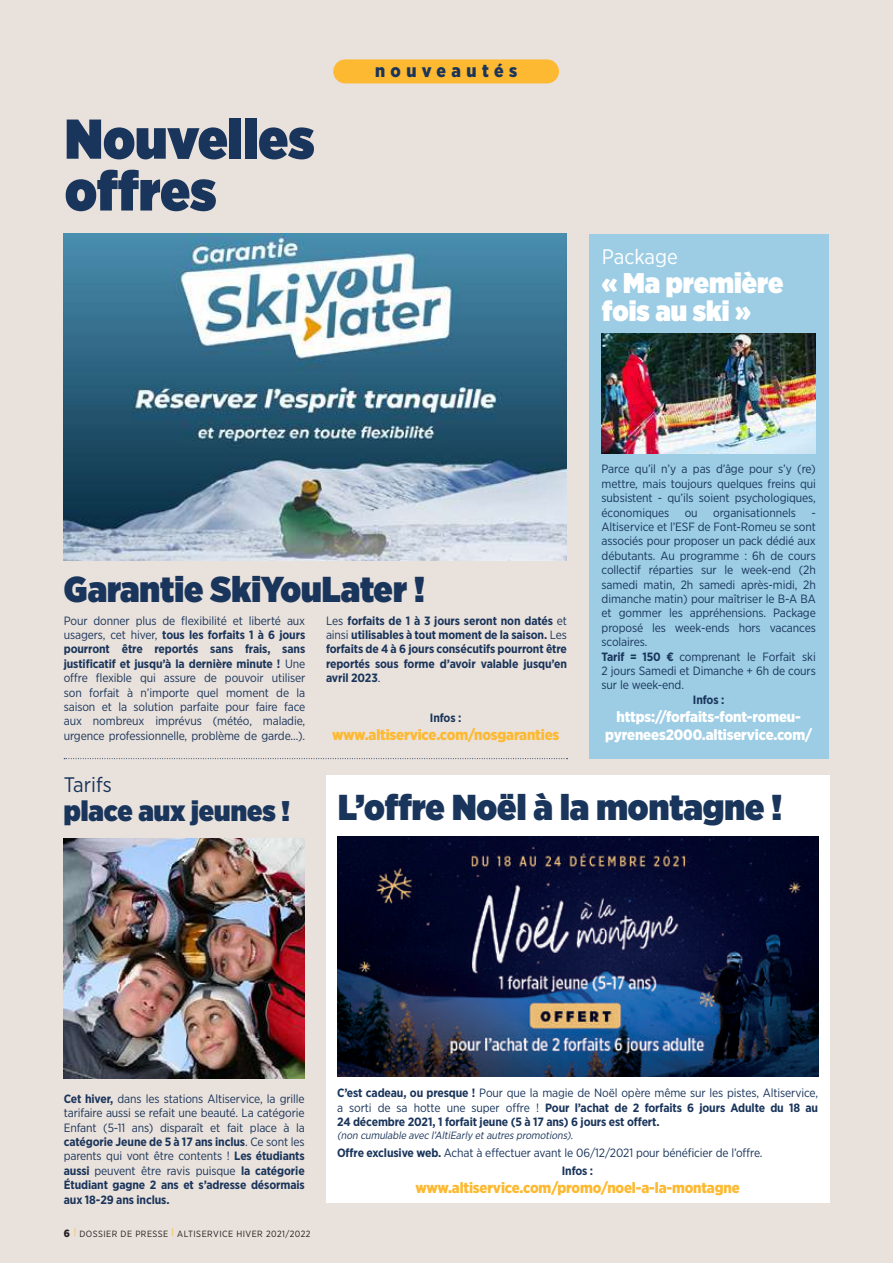
<style>
.page{position:relative;width:893px;height:1263px;background:#e9e1db}
.page>*{position:absolute;margin:0;border:0;box-sizing:border-box;transform-origin:0 0}
.t1{font:900 55.95px/51.8px "Gotham Narrow";color:#1a355b}
.t2{font:900 36px "Gotham Narrow";color:#1a355b}
.t3{font:900 28.5px/28.5px "Gotham Narrow";color:#fff}
.t4{font:900 28.5px "Gotham Narrow";color:#1a355b}
.t5{font:21px "Gotham Narrow";color:#fff}
.t6{font:21px "Gotham Narrow";color:#1a355b}
.t7{font:900 18px "Gotham Narrow";letter-spacing:.3em;color:#1a355b}
.t8{font:900 15px "Gotham Narrow";letter-spacing:-.01em;color:#fdb931}
.t9{font:900 15px/18px "Gotham Narrow";letter-spacing:-.01em;color:#fff;text-align:center}
.t10{font:12px/14.4px "Gotham Narrow";letter-spacing:-.01em;color:#1a355b;text-align:justify}
.t11{font:700 12px/14.4px "Gotham Narrow";letter-spacing:-.01em;color:#1a355b;text-align:justify}
.t12{font:italic 10.5px "Gotham Narrow";color:#1a355b}
.t13{font:9px "Gotham Narrow";letter-spacing:.05em;color:#231f20}
.s1{font-weight:400}
.s2{font-weight:700}
.s3{font-weight:900;font-size:10.5px}
.s4{font-style:normal}
</style>
<div class="page">
<div style="left:326px;top:775px;width:503px;height:428px;background:#fff"></div>
<div style="left:589px;top:234px;width:240px;height:524px;background:#9ccde5"></div>
<div style="left:333px;top:59px;width:226px;height:24px;background:#fdb931;border-radius:12px"></div>
<svg style="left:64px;top:758px;width:504px;height:1px"></svg>
<img style="left:602px;top:334px;width:214px;height:120px">
<img style="left:64px;top:838px;width:241px;height:240px">
<img style="left:64px;top:234px;width:503px;height:327px">
<img style="left:337px;top:836px;width:481px;height:241px">
<h1 class="t1" style="left:65px;top:112px;width:251px">Nouvelles offres</h1>
<h3 class="t7" style="left:375px;top:59px;width:144px">nouveautés</h3>
<h3 class="t5" style="left:602px;top:244px;width:78px">Package</h3>
<h3 class="t3" style="left:602px;top:268px;width:183px">« Ma première fois au ski »</h3>
<h2 class="t2" style="left:64px;top:565px;width:362px">Garantie SkiYouLater !</h2>
<p class="t11" style="left:326px;top:613px;width:242px"><span class="s1">Les</span> forfaits de 1 à 3 jours seront non datés <span class="s1">et ainsi</span> utilisables à tout moment de la saison. <span class="s1">Les </span>forfaits de 4 à 6 jours consécutifs pourront être reportés sous forme d’avoir valable jusqu’en avril 2023<span class="s1">.</span></p>
<p class="t10" style="left:64px;top:613px;width:243px">Pour donner plus de flexibilité et liberté aux usagers, cet hiver, <span class="s2">tous les forfaits 1 à 6 jours pourront être reportés sans frais, sans justificatif et jusqu’à la dernière minute !</span> Une offre flexible qui assure de pouvoir utiliser son forfait à n’importe quel moment de la saison et la solution parfaite pour faire face aux nombreux imprévus (météo, maladie, urgence professionnelle, problème de garde...).</p>
<p class="t11" style="left:430px;top:710px;width:33px">Infos :</p>
<p class="t8" style="left:332px;top:725px;width:229px">www.altiservice.com/nosgaranties</p>
<p class="t10" style="left:602px;top:462px;width:216px">Parce qu’il n’y a pas d’âge pour s’y (re) mettre, mais toujours quelques freins qui subsistent - qu’ils soient psychologiques, économiques</p>
<p class="t10" style="left:685px;top:505px;width:14px">ou</p>
<p class="t10" style="left:713px;top:505px;width:84px">organisationnels</p>
<p class="t10" style="left:602px;top:505px;width:216px;text-align:left;text-indent:210px">-<br>Altiservice et l’ESF de Font-Romeu se sont associés pour proposer un pack dédié aux débutants. Au programme : 6h de cours collectif réparties sur le week-end (2h samedi matin, 2h samedi après-midi, 2h dimanche matin) pour maîtriser le B-A BA et gommer les appréhensions. Package proposé les week-ends hors vacances scolaires.<br><span class="s2">Tarif = 150 €</span> comprenant le Forfait ski<br>2 jours Samedi et Dimanche + 6h de cours sur le week-end.</p>
<p class="t11" style="left:693px;top:692px;width:33px">Infos :</p>
<p class="t9" style="left:605px;top:707px;width:208px">https://forfaits-font-romeu&shy;pyrenees2000.altiservice.com/</p>
<h3 class="t6" style="left:64px;top:772px;width:49px">Tarifs</h3>
<h3 class="t4" style="left:64px;top:791px;width:228px">place aux jeunes !</h3>
<h2 class="t2" style="left:338px;top:783px;width:446px">L’offre Noël à la montagne !</h2>
<p class="t10" style="left:64px;top:1091px;width:242px"><span class="s2">Cet hiver,</span> dans les stations Altiservice, la grille tarifaire aussi se refait une beauté. La catégorie Enfant (5-11 ans) disparaît et fait place à la <span class="s2">catégorie Jeune de 5 à 17 ans inclus</span>. Ce sont les parents qui vont être contents ! <span class="s2">Les étudiants aussi</span> peuvent être ravis puisque <span class="s2">la catégorie Étudiant gagne 2 ans et s’adresse désormais aux 18-29 ans inclus.</span></p>
<p class="t13" style="left:64px;top:1228px;width:248px"><span class="s3">6</span> <sup>|</sup> DOSSIER DE PRESSE <sup>|</sup> ALTISERVICE HIVER 2021/2022</p>
<p class="t11" style="left:337px;top:1086px;width:482px">C’est cadeau, ou presque ! <span class="s1">Pour que la magie de Noël opère même sur les pistes, Altiservice, a sorti de sa hotte une super offre !</span> Pour l’achat de 2 forfaits 6 jours Adulte du 18 au 24 décembre 2021, 1 forfait jeune (5 à 17 ans) 6 jours est offert.</p>
<p class="t12" style="left:337px;top:1128px;width:238px">(non cumulable avec l’AltiEarly etautres promotions)<span class="s4">.</span></p>
<p class="t10" style="left:337px;top:1145px;width:427px"><span class="s2">Offre exclusive web.</span> Achat à effectuer avant le 06/12/2021 pour bénéficier de l’offre.</p>
<p class="t11" style="left:562px;top:1163px;width:33px">Infos :</p>
<p class="t8" style="left:415px;top:1177px;width:326px">www.altiservice.com/promo/noel-a-la-montagne</p>
</div>
